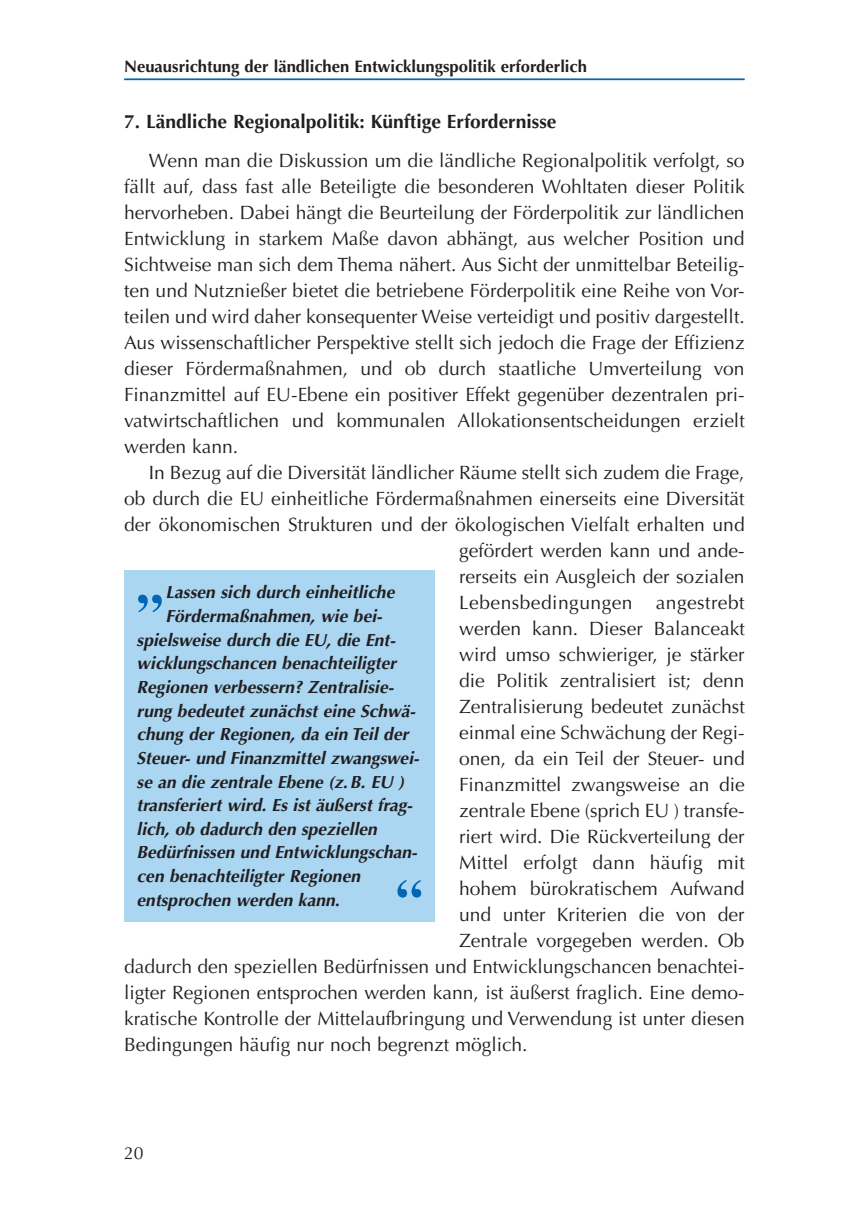
<style>
.page{position:relative;width:844px;height:1216px;background:#fff}
.page>*{position:absolute;margin:0;border:0;box-sizing:border-box;transform-origin:0 0}
.t1{font:700 52.5px "Times";color:#0166b3}
.t2{font:19.25px/26.1px "Optima";color:#231f20;text-align:justify}
.t3{font:700 19.25px "Optima";color:#231f20}
.t4{font:19.25px "Optima";letter-spacing:.025em;color:#231f20}
.t5{font:italic 700 17.5px "Optima";color:#231f20}
.t6{font:17.5px "Optima";color:#231f20}
.t7{font:700 16.62px "Optima";color:#231f20}
</style>
<div class="page">
<hr style="left:124px;top:78px;width:620px;height:2px;background:#0166b3">
<div style="left:124px;top:569px;width:310px;height:352px;background:#aad6f2"></div>
<p class="t7" style="left:124px;top:56px;width:464px">Neuausrichtung der ländlichen Entwicklungspolitik erforderlich</p>
<p class="t3" style="left:124px;top:110px;width:434px">7. Ländliche Regionalpolitik: Künftige Erfordernisse</p>
<p class="t2" style="left:124px;top:147px;width:622px;text-indent:25px">Wenn man die Diskussion um die ländliche Regionalpolitik verfolgt, so fällt auf, dass fast alle Beteiligte die besonderen Wohltaten dieser Politik hervorheben. Dabei hängt die Beurteilung der Förderpolitik zur ländlichen Entwicklung in starkem Maße davon abhängt, aus welcher Position und Sichtweise man sich dem Thema nähert. Aus Sicht der unmittelbar Beteilig&shy;ten und Nutznießer bietet die betriebene Förderpolitik eine Reihe von Vor&shy;teilen und wird daher konsequenter Weise verteidigt und positiv dargestellt.<br>Aus wissenschaftlicher Perspektive stellt sich jedoch die Frage der Effizienz dieser Fördermaßnahmen, und ob durch staatliche Umverteilung von Finanzmittel auf EU-Ebene ein positiver Effekt gegenüber dezentralen pri&shy;vatwirtschaftlichen und kommunalen Allokationsentscheidungen erzielt werden kann.</p>
<p class="t2" style="left:149px;top:459px;width:597px">In Bezug auf die Diversität ländlicher Räume stellt sich zudem die Frage,</p>
<p class="t2" style="left:124px;top:485px;width:622px">ob durch die EU einheitliche Fördermaßnahmen einerseits eine Diversität</p>
<p class="t2" style="left:124px;top:511px;width:622px">der ökonomischen Strukturen und der ökologischen Vielfalt erhalten und</p>
<p class="t2" style="left:459px;top:537px;width:287px">gefördert werden kann und ande-</p>
<p class="t2" style="left:459px;top:563px;width:287px">rerseits ein Ausgleich der sozialen</p>
<p class="t4" style="left:459px;top:591px;width:287px">Lebensbedingungen angestrebt</p>
<p class="t2" style="left:459px;top:615px;width:287px">werden kann. Dieser Balanceakt</p>
<p class="t2" style="left:459px;top:641px;width:287px">wird umso schwieriger, je stärker</p>
<p class="t2" style="left:459px;top:667px;width:287px">die Politik zentralisiert ist; denn</p>
<p class="t2" style="left:459px;top:693px;width:287px">Zentralisierung bedeutet zunächst</p>
<p class="t2" style="left:459px;top:719px;width:287px">einmal eine Schwächung der Regi-</p>
<p class="t2" style="left:459px;top:745px;width:287px">onen, da ein Teil der Steuer- und</p>
<p class="t2" style="left:459px;top:771px;width:287px">Finanzmittel zwangsweise an die</p>
<p class="t2" style="left:459px;top:797px;width:287px">zentrale Ebene (sprich EU ) transfe-</p>
<p class="t2" style="left:459px;top:823px;width:287px">riert wird. Die Rückverteilung der</p>
<p class="t2" style="left:459px;top:849px;width:287px">Mittel erfolgt dann häufig mit</p>
<p class="t2" style="left:459px;top:875px;width:287px">hohem bürokratischem Aufwand</p>
<p class="t2" style="left:459px;top:901px;width:287px">und unter Kriterien die von der</p>
<p class="t2" style="left:459px;top:927px;width:287px">Zentrale vorgegeben werden. Ob</p>
<p class="t2" style="left:124px;top:953px;width:622px">dadurch den speziellen Bedürfnissen und Entwicklungschancen benachtei-</p>
<p class="t2" style="left:124px;top:979px;width:622px">ligter Regionen entsprochen werden kann, ist äußerst fraglich. Eine demo-</p>
<p class="t2" style="left:124px;top:1005px;width:622px">kratische Kontrolle der Mittelaufbringung und Verwendung ist unter diesen</p>
<p class="t2" style="left:124px;top:1031px;width:405px">Bedingungen häufig nur noch begrenzt möglich.</p>
<p class="t5" style="left:165px;top:582px;width:230px">Lassen sich durch einheitliche</p>
<p class="t5" style="left:165px;top:606px;width:218px">Fördermaßnahmen, wie bei-</p>
<p class="t5" style="left:136px;top:629px;width:260px">spielsweise durch die EU, die Ent-</p>
<p class="t5" style="left:136px;top:653px;width:261px">wicklungschancen benachteiligter</p>
<p class="t5" style="left:136px;top:676px;width:259px">Regionen verbessern? Zentralisie-</p>
<p class="t5" style="left:136px;top:700px;width:280px">rung bedeutet zunächst eine Schwä-</p>
<p class="t5" style="left:136px;top:724px;width:273px">chung der Regionen, da ein Teil der</p>
<p class="t5" style="left:136px;top:747px;width:284px">Steuer- und Finanzmittel zwangswei-</p>
<p class="t5" style="left:136px;top:771px;width:269px">se an die zentrale Ebene (z.B. EU )</p>
<p class="t5" style="left:136px;top:795px;width:277px">transferiert wird. Es ist äußerst frag-</p>
<p class="t5" style="left:136px;top:818px;width:242px">lich, ob dadurch den speziellen</p>
<p class="t5" style="left:136px;top:842px;width:282px">Bedürfnissen und Entwicklungschan-</p>
<p class="t5" style="left:136px;top:865px;width:225px">cen benachteiligter Regionen</p>
<p class="t5" style="left:136px;top:889px;width:205px">entsprochen werden kann.</p>
<h1 class="t1" style="left:136px;top:534px;width:28px">„</h1>
<h1 class="t1" style="left:395px;top:848px;width:28px">“</h1>
<p class="t6" style="left:124px;top:1143px;width:21px">20</p>
</div>
